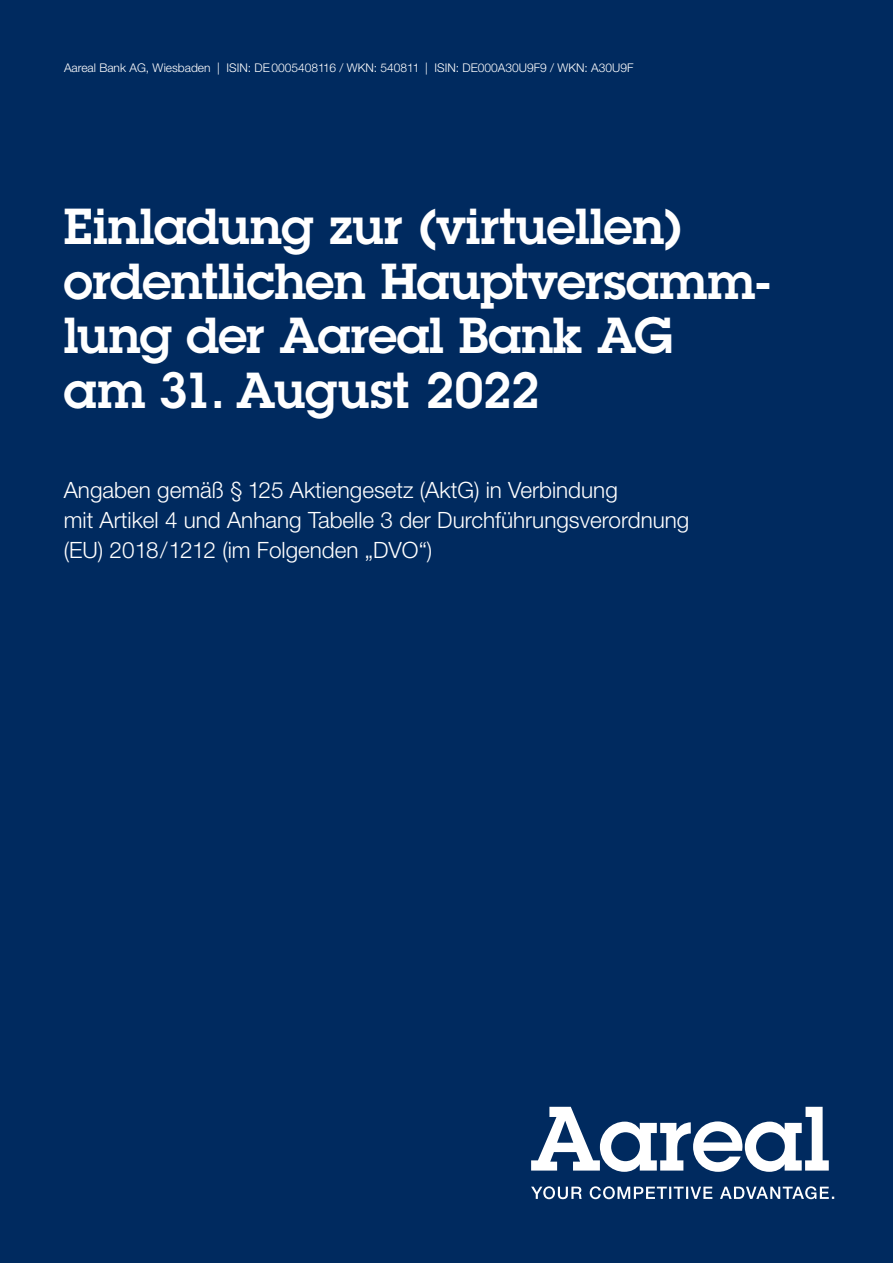
<style>
.page{position:relative;width:893px;height:1263px;background:#002a5f}
.page>*{position:absolute;margin:0;border:0;box-sizing:border-box;transform-origin:0 0}
.t1{font:600 49.5px/54.4px "Lubalin Graph LT";letter-spacing:-.01em;color:#fff}
.t2{font:300 22.5px/30px "Helvetica Neue LT Std";color:#fff}
.t3{font:300 12px "Helvetica Neue LT Std";color:#fff}
</style>
<div class="page">
<svg style="left:531px;top:1186px;width:303px;height:13px"></svg>
<svg style="left:531px;top:1107px;width:298px;height:65px"></svg>
<p class="t3" style="left:64px;top:61px;width:571px">Aareal Bank AG, Wiesbaden | ISIN: DE0005408116 / WKN: 540811 | ISIN: DE000A30U9F9 / WKN: A30U9F</p>
<h1 class="t1" style="left:64px;top:199px;width:709px">Einladung zur (virtuellen) ordentlichen Hauptversamm&shy;lung der Aareal Bank AG<br>am 31. August 2022</h1>
<p class="t2" style="left:64px;top:474px;width:627px">Angaben gemäß § 125 Aktiengesetz (AktG) in Verbindung<br>mit Artikel 4 und Anhang Tabelle 3 der Durchführungsverordnung (EU) 2018/1212 (im Folgenden „DVO“)</p>
</div>
